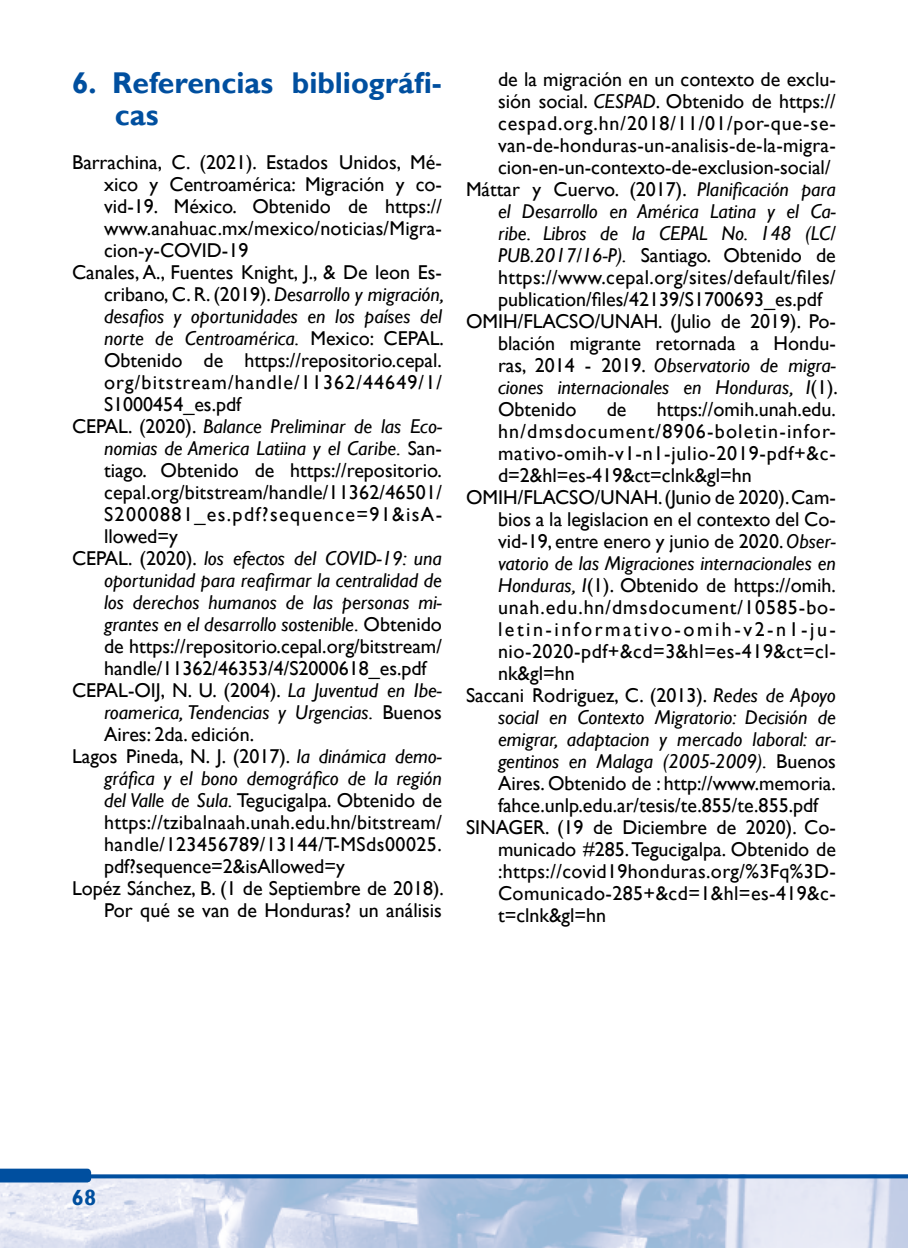
<style>
.page{position:relative;width:908px;height:1248px;background:#fff}
.page>*{position:absolute;margin:0;border:0;box-sizing:border-box;transform-origin:0 0}
.t1{font:700 30px/32px "Gill Sans";color:#004f9f}
.t2{font:700 22px "Gill Sans";color:#004f9f}
.t3{font:20px "Gill Sans";color:#000}
.t4{font:italic 20px "Gill Sans";color:#000}
.t5{font:20px "Gill Sans";letter-spacing:.02em;color:#000}
.t6{font:20px "Gill Sans";letter-spacing:.025em;color:#000}
.t7{font:20px "Gill Sans";letter-spacing:.045em;color:#000}
.t8{font:20px "Gill Sans";letter-spacing:.035em;color:#000}
.t9{font:20px "Gill Sans";letter-spacing:.055em;color:#000}
.t10{font:20px "Gill Sans";letter-spacing:.06em;color:#000}
.t11{font:20px "Gill Sans";letter-spacing:.07em;color:#000}
.t12{font:20px "Gill Sans";letter-spacing:.125em;color:#000}
.s1{font-style:normal}
.s2{font-style:italic}
</style>
<div class="page">
<img style="left:0;top:1178px;width:907px;height:69px">
<svg style="left:91px;top:1174px;width:816px;height:4px;background:#135ba6"></svg>
<svg style="left:0;top:1168px;width:91px;height:14px"></svg>
<h1 class="t1" style="left:115px;top:67px;width:328px;text-indent:-43px">6. Referencias bibliográfi&shy;cas</h1>
<p class="t3" style="left:72px;top:150px;width:371px">Barrachina, C. (2021). Estados Unidos, Mé-</p>
<p class="t3" style="left:104px;top:172px;width:339px">xico y Centroamérica: Migración y co-</p>
<p class="t3" style="left:104px;top:194px;width:339px">vid-19. México. Obtenido de https://</p>
<p class="t3" style="left:104px;top:216px;width:339px">www.anahuac.mx/mexico/noticias/Migra-</p>
<p class="t3" style="left:104px;top:238px;width:146px">cion-y-COVID-19</p>
<p class="t3" style="left:72px;top:260px;width:371px">Canales, A., Fuentes Knight, J., &amp; De leon Es-</p>
<p class="t4" style="left:104px;top:282px;width:341px"><span class="s1">cribano, C. R. (2019).</span> Desarrollo y migración,</p>
<p class="t4" style="left:104px;top:304px;width:339px">desafios y oportunidades en los países del</p>
<p class="t4" style="left:104px;top:326px;width:341px">norte de Centroamérica. <span class="s1">Mexico: CEPAL.</span></p>
<p class="t3" style="left:104px;top:348px;width:339px">Obtenido de https://repositorio.cepal.</p>
<p class="t9" style="left:104px;top:370px;width:339px">org/bitstream/handle/11362/44649/1/</p>
<p class="t3" style="left:104px;top:392px;width:139px">S1000454_es.pdf</p>
<p class="t4" style="left:72px;top:414px;width:371px"><span class="s1">CEPAL. (2020).</span> Balance Preliminar de las Eco-</p>
<p class="t4" style="left:104px;top:436px;width:339px">nomias de America Latiina y el Caribe. <span class="s1">San-</span></p>
<p class="t3" style="left:104px;top:458px;width:339px">tiago. Obtenido de https://repositorio.</p>
<p class="t3" style="left:104px;top:480px;width:339px">cepal.org/bitstream/handle/11362/46501/</p>
<p class="t11" style="left:104px;top:502px;width:339px">S2000881_es.pdf?sequence=91&amp;isA-</p>
<p class="t3" style="left:104px;top:524px;width:75px">llowed=y</p>
<p class="t4" style="left:72px;top:546px;width:371px"><span class="s1">CEPAL. (2020).</span> los efectos del COVID-19: una</p>
<p class="t4" style="left:104px;top:568px;width:339px">oportunidad para reafirmar la centralidad de</p>
<p class="t4" style="left:104px;top:590px;width:339px">los derechos humanos de las personas mi-</p>
<p class="t4" style="left:104px;top:612px;width:339px">grantes en el desarrollo sostenible. <span class="s1">Obtenido</span></p>
<p class="t3" style="left:104px;top:634px;width:339px">de https://repositorio.cepal.org/bitstream/</p>
<p class="t3" style="left:104px;top:656px;width:324px">handle/11362/46353/4/S2000618_es.pdf</p>
<p class="t3" style="left:72px;top:678px;width:371px">CEPAL-OIJ, N. U. (2004). <span class="s2">La Juventud en Ibe-</span></p>
<p class="t4" style="left:104px;top:700px;width:339px">roamerica, Tendencias y Urgencias. <span class="s1">Buenos</span></p>
<p class="t3" style="left:104px;top:722px;width:151px">Aires: 2da. edición.</p>
<p class="t3" style="left:72px;top:744px;width:371px">Lagos Pineda, N. J. (2017). <span class="s2">la dinámica demo-</span></p>
<p class="t4" style="left:104px;top:766px;width:339px">gráfica y el bono demográfico de la región</p>
<p class="t3" style="left:104px;top:788px;width:339px"><span class="s2">del Valle de Sula.</span> Tegucigalpa. Obtenido de</p>
<p class="t3" style="left:104px;top:810px;width:339px">https://tzibalnaah.unah.edu.hn/bitstream/</p>
<p class="t6" style="left:104px;top:832px;width:339px">handle/123456789/13144/T-MSds00025.</p>
<p class="t3" style="left:104px;top:854px;width:242px">pdf?sequence=2&amp;isAllowed=y</p>
<p class="t3" style="left:72px;top:876px;width:373px">Lopéz Sánchez, B. (1 de Septiembre de 2018).</p>
<p class="t3" style="left:104px;top:898px;width:339px">Por qué se van de Honduras? un análisis</p>
<p class="t3" style="left:498px;top:67px;width:339px">de la migración en un contexto de exclu-</p>
<p class="t3" style="left:498px;top:89px;width:339px">sión social. <span class="s2">CESPAD</span>. Obtenido de https://</p>
<p class="t7" style="left:498px;top:111px;width:339px">cespad.org.hn/2018/11/01/por-que-se-</p>
<p class="t3" style="left:498px;top:133px;width:339px">van-de-honduras-un-analisis-de-la-migra-</p>
<p class="t3" style="left:498px;top:155px;width:334px">cion-en-un-contexto-de-exclusion-social/</p>
<p class="t3" style="left:466px;top:177px;width:371px">Máttar y Cuervo. (2017). <span class="s2">Planificación para</span></p>
<p class="t4" style="left:498px;top:199px;width:339px">el Desarrollo en América Latina y el Ca-</p>
<p class="t4" style="left:498px;top:221px;width:339px">ribe. Libros de la CEPAL No. 148 (LC/</p>
<p class="t3" style="left:498px;top:243px;width:339px"><span class="s2">PUB.2017/16-P).</span> Santiago. Obtenido de</p>
<p class="t5" style="left:498px;top:265px;width:339px">https://www.cepal.org/sites/default/files/</p>
<p class="t3" style="left:498px;top:287px;width:325px">publication/files/42139/S1700693_es.pdf</p>
<p class="t3" style="left:466px;top:309px;width:371px">OMIH/FLACSO/UNAH. (Julio de 2019). Po-</p>
<p class="t3" style="left:498px;top:331px;width:339px">blación migrante retornada a Hondu-</p>
<p class="t4" style="left:498px;top:353px;width:339px"><span class="s1">ras, 2014 - 2019.</span> Observatorio de migra-</p>
<p class="t4" style="left:498px;top:375px;width:341px">ciones internacionales en Honduras, I<span class="s1">(1).</span></p>
<p class="t3" style="left:498px;top:397px;width:80px">Obtenido</p>
<p class="t3" style="left:606px;top:397px;width:21px">de</p>
<p class="t3" style="left:656px;top:397px;width:180px">https://omih.unah.edu.</p>
<p class="t10" style="left:498px;top:419px;width:339px">hn/dmsdocument/8906-boletin-infor-</p>
<p class="t8" style="left:498px;top:441px;width:339px">mativo-omih-v1-n1-julio-2019-pdf+&amp;c-</p>
<p class="t3" style="left:498px;top:463px;width:255px">d=2&amp;hl=es-419&amp;ct=clnk&amp;gl=hn</p>
<p class="t3" style="left:466px;top:485px;width:371px">OMIH/FLACSO/UNAH. (Junio de 2020). Cam-</p>
<p class="t3" style="left:498px;top:507px;width:339px">bios a la legislacion en el contexto del Co-</p>
<p class="t3" style="left:498px;top:529px;width:339px">vid-19, entre enero y junio de 2020. <span class="s2">Obser-</span></p>
<p class="t4" style="left:498px;top:551px;width:339px">vatorio de las Migraciones internacionales en</p>
<p class="t3" style="left:498px;top:573px;width:339px"><span class="s2">Honduras, I</span>(1). Obtenido de https://omih.</p>
<p class="t7" style="left:498px;top:595px;width:339px">unah.edu.hn/dmsdocument/10585-bo-</p>
<p class="t12" style="left:498px;top:617px;width:339px">letin-informativo-omih-v2-n1-ju-</p>
<p class="t6" style="left:498px;top:639px;width:339px">nio-2020-pdf+&amp;cd=3&amp;hl=es-419&amp;ct=cl-</p>
<p class="t3" style="left:498px;top:661px;width:78px">nk&amp;gl=hn</p>
<p class="t3" style="left:466px;top:683px;width:371px">Saccani Rodriguez, C. (2013). <span class="s2">Redes de Apoyo</span></p>
<p class="t4" style="left:498px;top:705px;width:339px">social en Contexto Migratorio: Decisión de</p>
<p class="t4" style="left:498px;top:727px;width:339px">emigrar, adaptacion y mercado laboral: ar-</p>
<p class="t4" style="left:498px;top:749px;width:339px">gentinos en Malaga (2005-2009). <span class="s1">Buenos</span></p>
<p class="t3" style="left:498px;top:771px;width:339px">Aires. Obtenido de : http://www.memoria.</p>
<p class="t3" style="left:498px;top:793px;width:321px">fahce.unlp.edu.ar/tesis/te.855/te.855.pdf</p>
<p class="t3" style="left:466px;top:815px;width:371px">SINAGER. (19 de Diciembre de 2020). Co-</p>
<p class="t3" style="left:498px;top:837px;width:339px">municado #285. Tegucigalpa. Obtenido de</p>
<p class="t5" style="left:498px;top:859px;width:339px">:https://covid19honduras.org/%3Fq%3D-</p>
<p class="t5" style="left:498px;top:881px;width:339px">Comunicado-285+&amp;cd=1&amp;hl=es-419&amp;c-</p>
<p class="t3" style="left:498px;top:903px;width:110px">t=clnk&amp;gl=hn</p>
<p class="t2" style="left:72px;top:1184px;width:26px">68</p>
</div>
